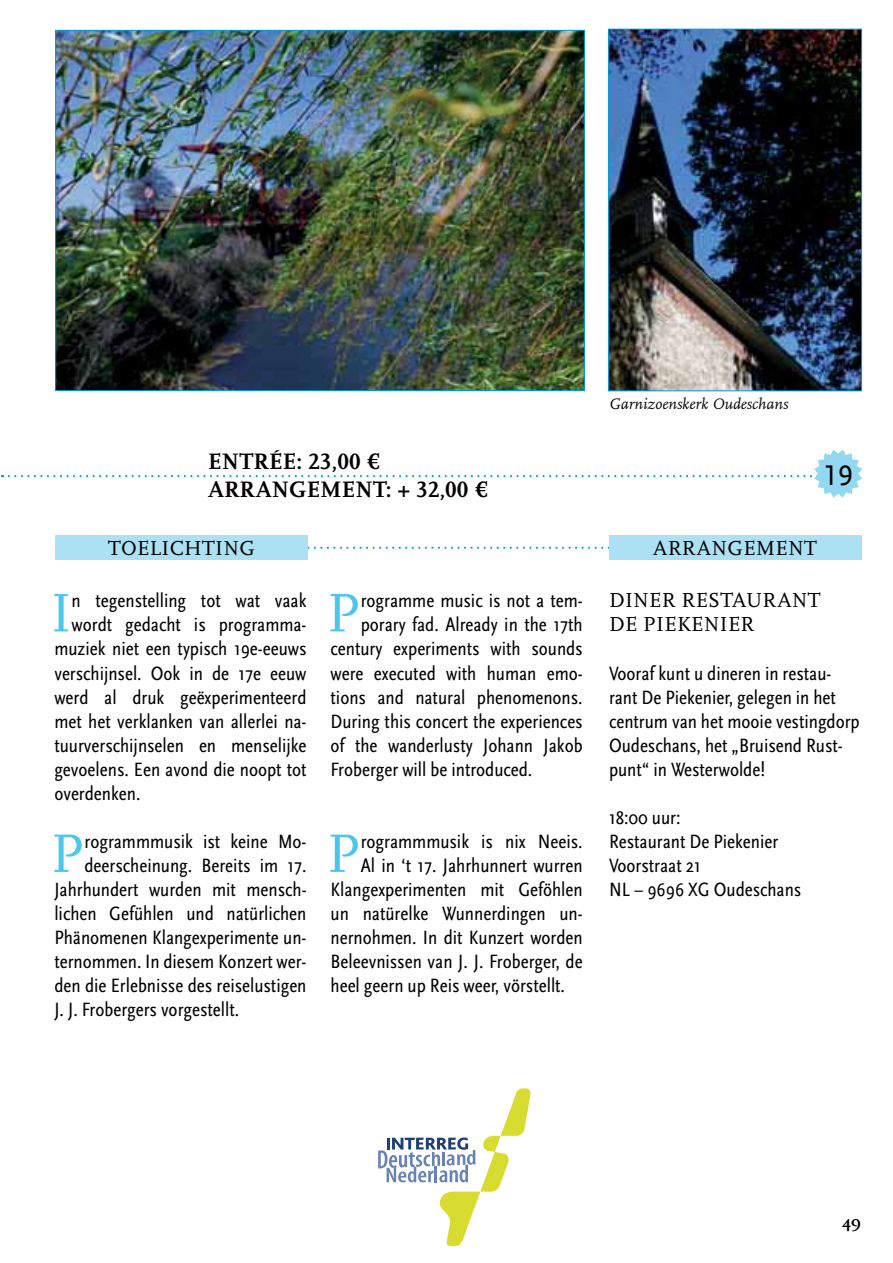
<style>
.page{position:relative;width:893px;height:1263px;background:#fff}
.page>*{position:absolute;margin:0;border:0;box-sizing:border-box;transform-origin:0 0}
.t1{font:56.55px "Scala Pro";color:#4bc7ed}
.t2{font:29.7px "Scala Sans Caps";color:#040000}
.t3{font:700 23.4px/28px "Scala Pro";letter-spacing:.01em;color:#040000}
.t4{font:21.15px/24px "Scala Pro";letter-spacing:.015em;color:#040000}
.t5{font:20.1px/24px "Scala Sans Regular Con";color:#040000}
.t6{font:700 16.95px "Scala Pro";color:#040000}
.t7{font:italic 15.9px "FF Scala";color:#040000}
</style>
<div class="page">
<img style="left:57px;top:32px;width:526px;height:357px">
<img style="left:610px;top:31px;width:250px;height:358px">
<div style="left:608px;top:29px;width:254px;height:362px;border:1px solid #009eda"></div>
<svg style="left:9px;top:450px;width:853px;height:48px"></svg>
<svg style="left:308px;top:547px;width:301px;height:2px"></svg>
<div style="left:55px;top:535px;width:253px;height:24px;background:#ace0f3"></div>
<div style="left:609px;top:535px;width:252px;height:24px;background:#ace0f3"></div>
<svg style="left:378px;top:1088px;width:152px;height:158px"></svg>
<p class="t7" style="left:609px;top:396px;width:181px">Garnizoenskerk Oudeschans</p>
<p class="t3" style="left:208px;top:449px;width:282px">ENTRÉE: 23,00 €<br>ARRANGEMENT: + 32,00 €</p>
<h2 class="t2" style="left:823px;top:460px;width:31px">19</h2>
<p class="t4" style="left:108px;top:537px;width:149px">TOELICHTING</p>
<p class="t4" style="left:653px;top:537px;width:165px">ARRANGEMENT</p>
<h1 class="t1" style="left:51px;top:588px;width:23px">I</h1>
<p class="t5" style="left:72px;top:591px;width:236px">n tegenstelling tot wat vaak</p>
<p class="t5" style="left:72px;top:615px;width:236px">wordt gedacht is programma-</p>
<p class="t5" style="left:54px;top:639px;width:254px">muziek niet een typisch 19e-eeuws</p>
<p class="t5" style="left:54px;top:663px;width:254px">verschijnsel. Ook in de 17e eeuw</p>
<p class="t5" style="left:54px;top:687px;width:254px">werd al druk geëxperimenteerd</p>
<p class="t5" style="left:54px;top:711px;width:254px">met het verklanken van allerlei na-</p>
<p class="t5" style="left:54px;top:735px;width:254px">tuurverschijnselen en menselijke</p>
<p class="t5" style="left:54px;top:759px;width:254px">gevoelens. Een avond die noopt tot</p>
<p class="t5" style="left:54px;top:783px;width:88px">overdenken.</p>
<h1 class="t1" style="left:51px;top:828px;width:35px">P</h1>
<p class="t5" style="left:85px;top:831px;width:223px">rogrammmusik ist keine Mo-</p>
<p class="t5" style="left:85px;top:855px;width:223px">deerscheinung. Bereits im 17.</p>
<p class="t5" style="left:54px;top:879px;width:254px">Jahrhundert wurden mit mensch-</p>
<p class="t5" style="left:54px;top:903px;width:254px">lichen Gefühlen und natürlichen</p>
<p class="t5" style="left:54px;top:927px;width:254px">Phänomenen Klangexperimente un-</p>
<p class="t5" style="left:54px;top:951px;width:254px">ternommen. In diesem Konzert wer-</p>
<p class="t5" style="left:54px;top:975px;width:254px">den die Erlebnisse des reiselustigen</p>
<p class="t5" style="left:54px;top:999px;width:186px">J. J. Frobergers vorgestellt.</p>
<h1 class="t1" style="left:327px;top:588px;width:35px">P</h1>
<p class="t5" style="left:361px;top:591px;width:223px">rogramme music is not a tem-</p>
<p class="t5" style="left:361px;top:615px;width:223px">porary fad. Already in the 17th</p>
<p class="t5" style="left:331px;top:639px;width:254px">century experiments with sounds</p>
<p class="t5" style="left:331px;top:663px;width:254px">were executed with human emo-</p>
<p class="t5" style="left:331px;top:687px;width:254px">tions and natural phenomenons.</p>
<p class="t5" style="left:331px;top:711px;width:254px">During this concert the experiences</p>
<p class="t5" style="left:331px;top:735px;width:254px">of the wanderlusty Johann Jakob</p>
<p class="t5" style="left:331px;top:759px;width:203px">Froberger will be introduced.</p>
<h1 class="t1" style="left:327px;top:828px;width:35px">P</h1>
<p class="t5" style="left:361px;top:831px;width:223px">rogrammmusik is nix Neeis.</p>
<p class="t5" style="left:361px;top:855px;width:223px">Al in ‘t 17. Jahrhunnert wurren</p>
<p class="t5" style="left:331px;top:879px;width:254px">Klangexperimenten mit Geföhlen</p>
<p class="t5" style="left:331px;top:903px;width:254px">un natürelke Wunnerdingen un-</p>
<p class="t5" style="left:331px;top:927px;width:254px">nernohmen. In dit Kunzert worden</p>
<p class="t5" style="left:331px;top:951px;width:254px">Beleevnissen van J. J. Froberger, de</p>
<p class="t5" style="left:331px;top:975px;width:236px">heel geern up Reis weer, vörstellt.</p>
<p class="t4" style="left:609px;top:590px;width:213px">DINER RESTAURANT<br>DE PIEKENIER</p>
<p class="t5" style="left:609px;top:663px;width:252px">Vooraf kunt u dineren in restau&shy;rant De Piekenier, gelegen in het centrum van het mooie vestingdorp<br>Oudeschans, het „Bruisend Rust&shy;punt“ in Westerwolde!</p>
<p class="t5" style="left:609px;top:807px;width:194px">18:00 uur:<br>Restaurant De Piekenier<br>Voorstraat 21<br>NL – 9696 XG Oudeschans</p>
<p class="t6" style="left:842px;top:1214px;width:21px">49</p>
</div>
